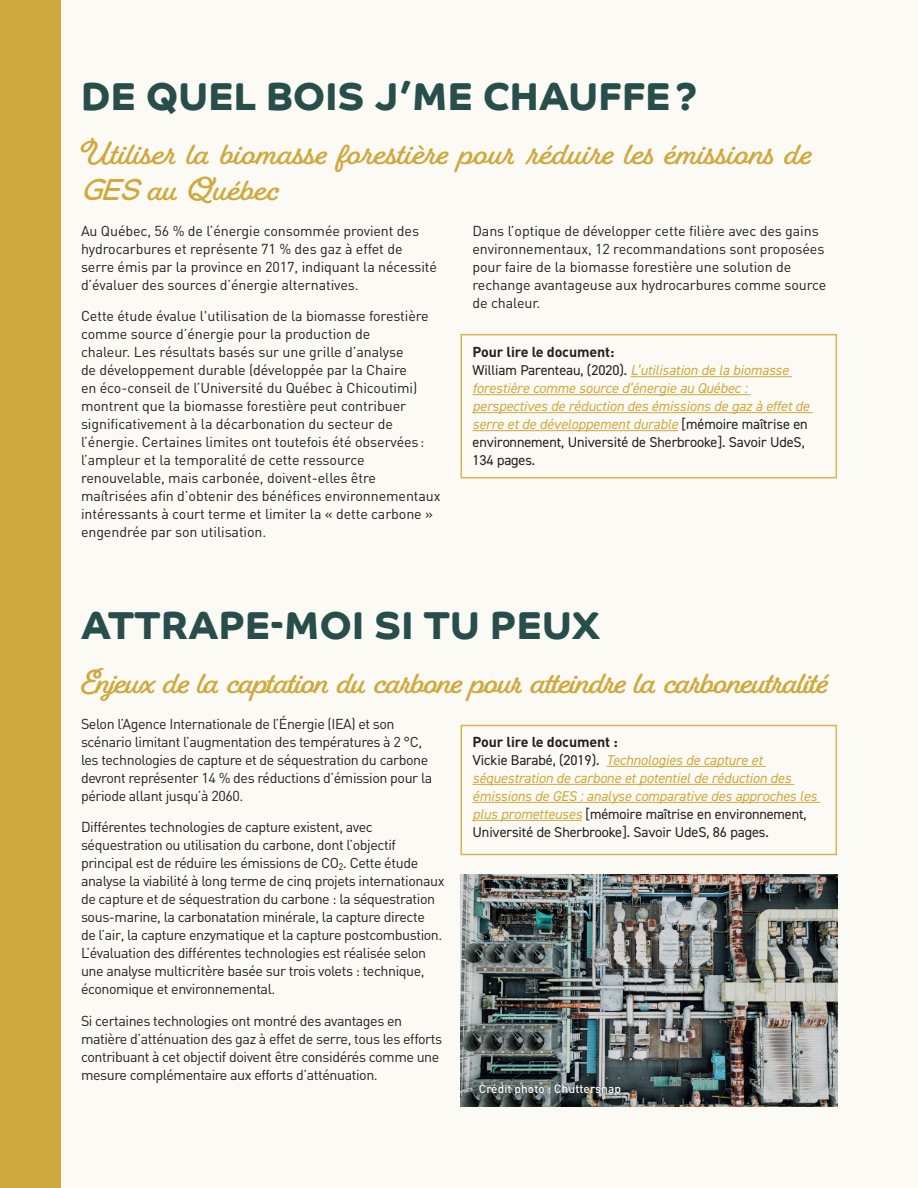
<style>
.page{position:relative;width:918px;height:1188px;background:#fcfaf4}
.page>*{position:absolute;margin:0;border:0;box-sizing:border-box;transform-origin:0 0}
.t1{font:700 39px "Co Headline";letter-spacing:.01em;color:#284e4c}
.chapeau_jaune{font:700 30px/36px "Fairwater Script";letter-spacing:-.02em;color:#cfa93e}
.chapeau_jaune-2{font:700 30px "Fairwater Script";letter-spacing:-.075em;color:#cfa93e}
.Texte_courant{font:14.25px/18px "DIN";letter-spacing:-.005em;color:#231f20}
.Texte_courant-2{font:14.25px/18px "DIN";letter-spacing:-.03em;color:#231f20}
.Texte_courant-3{font:italic 14.25px/18px "DIN2014";letter-spacing:-.005em;color:#cfa93e}
.Texte_courant-4{font:700 14.25px "DIN";letter-spacing:-.005em;color:#231f20}
.Références{font:500 12px "DIN";color:#fff}
.s1{font-family:"Manjari";font-style:italic}
.s2{font-style:normal;color:#231f20}
</style>
<div class="page">
<div style="left:0;top:0;width:60px;height:1188px;background:#cfa93e"></div>
<hr style="left:606px;top:766px;width:160px;height:1px;background:#cfa93e">
<hr style="left:472px;top:784px;width:322px;height:1px;background:#cfa93e">
<hr style="left:472px;top:802px;width:348px;height:1px;background:#cfa93e">
<hr style="left:472px;top:820px;width:110px;height:1px;background:#cfa93e">
<img style="left:460px;top:875px;width:377px;height:232px">
<div style="left:480px;top:1084px;width:140px;height:11px;background:#231f20;opacity:.75"></div>
<div style="left:460px;top:725px;width:377px;height:130px;border:2px solid #dab54d"></div>
<hr style="left:631px;top:376px;width:161px;height:1px;background:#cfa93e">
<hr style="left:472px;top:394px;width:278px;height:1px;background:#cfa93e">
<hr style="left:472px;top:412px;width:341px;height:1px;background:#cfa93e">
<hr style="left:472px;top:430px;width:206px;height:1px;background:#cfa93e">
<div style="left:460px;top:334px;width:377px;height:144px;border:2px solid #dab54d"></div>
<p class="t1" style="left:81px;top:73px;width:618px">DE QUEL BOIS J’ME CHAUFFE?</p>
<p class="chapeau_jaune" style="left:81px;top:135px;width:734px">Utiliser la biomasse forestière pour réduire les émissions de<br><span class="s1">GES</span>au Québec</p>
<p class="Texte_courant" style="left:81px;top:221px;width:358px">Au Québec, 56 % de l’énergie consommée provient des hydrocarbures et représente 71 % des gaz à effet de serre émis par la province en 2017, indiquant la nécessité d’évaluer des sources d’énergie alternatives.</p>
<p class="Texte_courant" style="left:81px;top:307px;width:361px">Cette étude évalue l'utilisation de la biomasse forestière comme source d’énergie pour la production de<br>chaleur. Les résultats basés sur une grille d’analyse<br>de développement durable (développée par la Chaire<br>en éco-conseil de l’Université du Québec à Chicoutimi) montrent que la biomasse forestière peut contribuer significativement à la décarbonation du secteur de l’énergie. Certaines limites ont toutefois été observées: l’ampleur et la temporalité de cette ressource renouvelable, mais carbonée, doivent-elles être maîtrisées afin d’obtenir des bénéfices environnementaux intéressants à court terme et limiter la « dette carbone » engendrée par son utilisation.</p>
<p class="Texte_courant" style="left:472px;top:221px;width:355px">Dans l’optique de développer cette filière avec des gains environnementaux, 12 recommandations sont proposées pour faire de la biomasse forestière une solution de rechange avantageuse aux hydrocarbures comme source de chaleur.</p>
<p class="Texte_courant-4" style="left:472px;top:343px;width:144px">Pour lire le document:</p>
<p class="Texte_courant-3" style="left:472px;top:361px;width:338px"><span class="s2">William Parenteau, (2020).</span> L’utilisation de la biomasse forestière comme source d’énergie au Québec : perspectives de réduction des émissions de gaz à effet de serre et de développement durable <span class="s2">[mémoire maîtrise en environnement, Université de Sherbrooke]. Savoir UdeS, 134 pages.</span></p>
<p class="t1" style="left:81px;top:603px;width:521px">ATTRAPE-MOI SI TU PEUX</p>
<p class="chapeau_jaune-2" style="left:81px;top:665px;width:750px">Enjeux de la captation du carbone pour atteindre la carboneutralité</p>
<p class="Texte_courant-2" style="left:81px;top:715px;width:353px">Selon l’Agence Internationale de l’Énergie (IEA) et son scénario limitant l’augmentation des températures à 2 °C, les technologies de capture et de séquestration du carbone devront représenter 14 % des réductions d’émission pour la période allant jusqu’à 2060.</p>
<p class="Texte_courant-2" style="left:81px;top:818px;width:365px">Différentes technologies de capture existent, avec séquestration ou utilisation du carbone, dont l’objectif principal est de réduire les émissions de CO<sub>2</sub>. Cette étude analyse la viabilité à long terme de cinq projets internationaux de capture et de séquestration du carbone : la séquestration sous-marine, la carbonatation minérale, la capture directe<br>de l’air, la capture enzymatique et la capture postcombustion.<br>L’évaluation des différentes technologies est réalisée selon une analyse multicritère basée sur trois volets : technique, économique et environnemental.</p>
<p class="Texte_courant-2" style="left:81px;top:1012px;width:363px">Si certaines technologies ont montré des avantages en matière d’atténuation des gaz à effet de serre, tous les efforts contribuant à cet objectif doivent être considérés comme une mesure complémentaire aux efforts d’atténuation.</p>
<p class="Texte_courant-4" style="left:472px;top:732px;width:147px">Pour lire le document :</p>
<p class="Texte_courant-3" style="left:472px;top:751px;width:346px"><span class="s2">Vickie Barabé, (2019).</span> Technologies de capture et séquestration de carbone et potentiel de réduction des émissions de GES : analyse comparative des approches les plus prometteuses <span class="s2">[mémoire maîtrise en environnement, Université de Sherbrooke]. Savoir UdeS, 86 pages.</span></p>
<p class="Références" style="left:479px;top:1081px;width:144px">Crédit photo : Chuttersnap</p>
</div>
